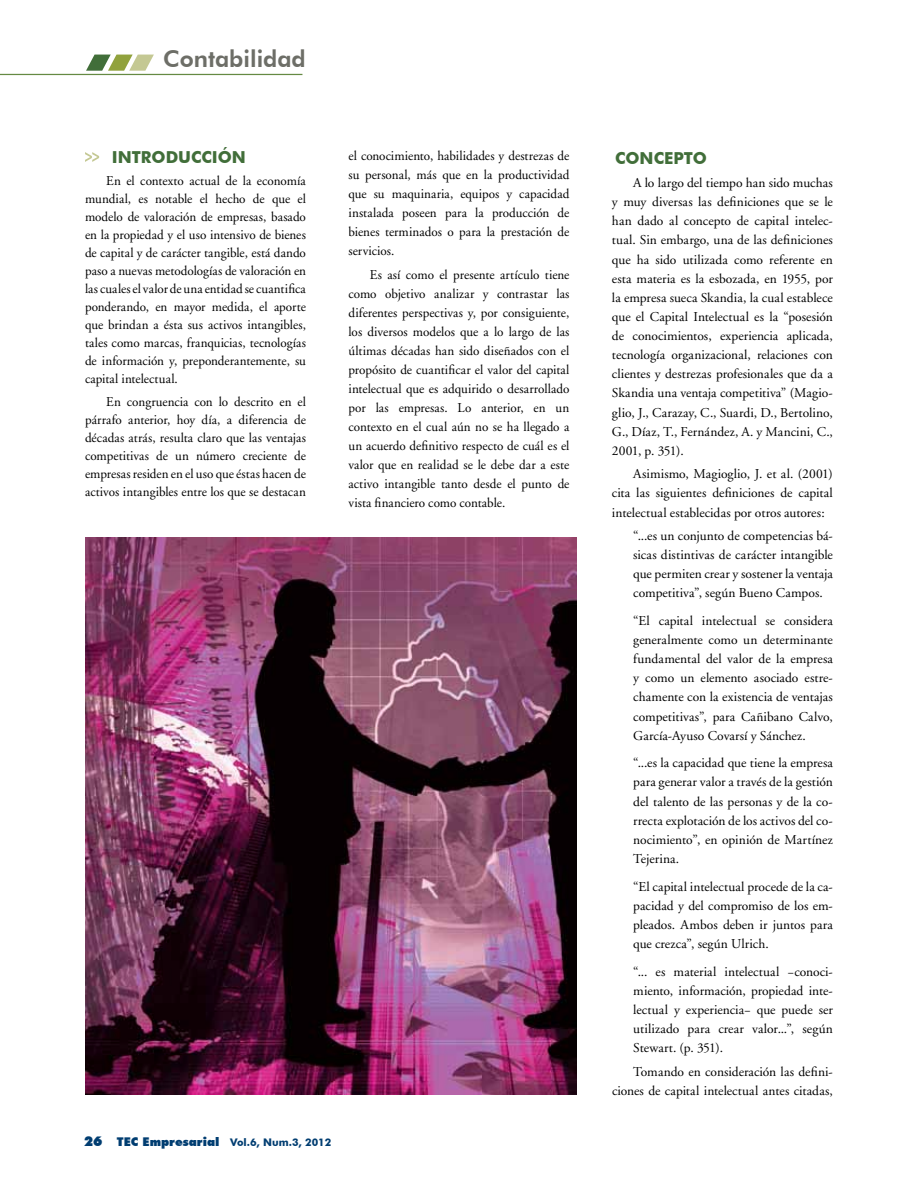
<style>
.page{position:relative;width:918px;height:1188px;background:#fff}
.page>*{position:absolute;margin:0;border:0;box-sizing:border-box;transform-origin:0 0}
.t1{font:800 23.1px "Futura BT";color:#6d6e67}
.t2{font:700 16.5px "Futura BT";color:#416e39}
.t3{font:13.5px/19.2px "Adobe Garamond";letter-spacing:.005em;color:#000;text-align:justify}
.t4{font:700 10.5px "Futura BT";color:#003d71}
.s1{font-weight:900;font-size:13.5px}
.s2{font-weight:900;font-size:12px}
</style>
<div class="page">
<svg style="left:85px;top:152px;width:14px;height:10px"></svg>
<img style="left:85px;top:537px;width:492px;height:557px">
<hr style="left:0;top:74px;width:302px;height:1px;background:#658a43">
<svg style="left:86px;top:55px;width:68px;height:16px"></svg>
<h1 class="t1" style="left:163px;top:45px;width:144px">Contabilidad</h1>
<p class="t2" style="left:112px;top:147px;width:136px">INTRODUCCIÓN</p>
<p class="t3" style="left:85px;top:172px;width:223px;line-height:18px;text-indent:21px">En el contexto actual de la economía mundial, es notable el hecho de que el modelo de valoración de empresas, basado en la propiedad y el uso intensivo de bienes de capital y de carácter tangible, está dando paso a nuevas metodologías de valoración en las cuales el valor de una entidad se cuantifica ponderando, en mayor medida, el aporte que brindan a ésta sus activos intangibles, tales como marcas, franquicias, tecnologías de información y, preponderantemente, su capital intelectual.</p>
<p class="t3" style="left:85px;top:393px;width:222px;line-height:18px;text-indent:21px">En congruencia con lo descrito en el párrafo anterior, hoy día, a diferencia de décadas atrás, resulta claro que las ventajas competitivas de un número creciente de empresas residen en el uso que éstas hacen de activos intangibles entre los que se destacan</p>
<p class="t3" style="left:349px;top:147px;width:222px">el conocimiento, habilidades y destrezas de su personal, más que en la productividad que su maquinaria, equipos y capacidad instalada poseen para la producción de bienes terminados o para la prestación de servicios.</p>
<p class="t3" style="left:349px;top:265px;width:222px;text-indent:21px">Es así como el presente artículo tiene como objetivo analizar y contrastar las diferentes perspectivas y, por consiguiente, los diversos modelos que a lo largo de las últimas décadas han sido diseñados con el propósito de cuantificar el valor del capital intelectual que es adquirido o desarrollado por las empresas. Lo anterior, en un contexto en el cual aún no se ha llegado a un acuerdo definitivo respecto de cuál es el valor que en realidad se le debe dar a este activo intangible tanto desde el punto de vista financiero como contable.</p>
<p class="t4" style="left:84px;top:1136px;width:249px"><span class="s1">26</span> <span class="s2">TEC Empresarial</span> Vol.6, Num.3, 2012</p>
<p class="t2" style="left:615px;top:148px;width:93px">CONCEPTO</p>
<p class="t3" style="left:612px;top:174px;width:222px;text-indent:21px">A lo largo del tiempo han sido muchas y muy diversas las definiciones que se le han dado al concepto de capital intelec&shy;tual. Sin embargo, una de las definiciones que ha sido utilizada como referente en esta materia es la esbozada, en 1955, por la empresa sueca Skandia, la cual establece que el Capital Intelectual es la “posesión de conocimientos, experiencia aplicada, tecnología organizacional, relaciones con clientes y destrezas profesionales que da a Skandia una ventaja competitiva” (Magio&shy;glio, J., Carazay, C., Suardi, D., Bertolino, G., Díaz, T., Fernández, A. y Mancini, C., 2001, p. 351).</p>
<p class="t3" style="left:612px;top:465px;width:222px;text-indent:21px">Asimismo, Magioglio, J. et al. (2001) cita las siguientes definiciones de capital intelectual establecidas por otros autores:</p>
<p class="t3" style="left:633px;top:526px;width:201px">“...es un conjunto de competencias bá&shy;sicas distintivas de carácter intangible que permiten crear y sostener la ventaja competitiva”, según Bueno Campos.</p>
<p class="t3" style="left:633px;top:611px;width:201px">“El capital intelectual se considera generalmente como un determinante fundamental del valor de la empresa y como un elemento asociado estre&shy;chamente con la existencia de ventajas competitivas”, para Cañibano Calvo, García-Ayuso Covarsí y Sánchez.</p>
<p class="t3" style="left:633px;top:754px;width:201px">“...es la capacidad que tiene la empresa para generar valor a través de la gestión del talento de las personas y de la co&shy;rrecta explotación de los activos del co&shy;nocimiento”, en opinión de Martínez Tejerina.</p>
<p class="t3" style="left:633px;top:877px;width:201px">“El capital intelectual procede de la ca&shy;pacidad y del compromiso de los em&shy;pleados. Ambos deben ir juntos para que crezca”, según Ulrich.</p>
<p class="t3" style="left:633px;top:962px;width:201px">“... es material intelectual −conoci&shy;miento, información, propiedad inte&shy;lectual y experiencia− que puede ser utilizado para crear valor...”, según Stewart. (p. 351).</p>
<p class="t3" style="left:612px;top:1062px;width:222px;text-align:right">Tomando en consideración las defini&shy;ciones de capital intelectual antes citadas,</p>
</div>
